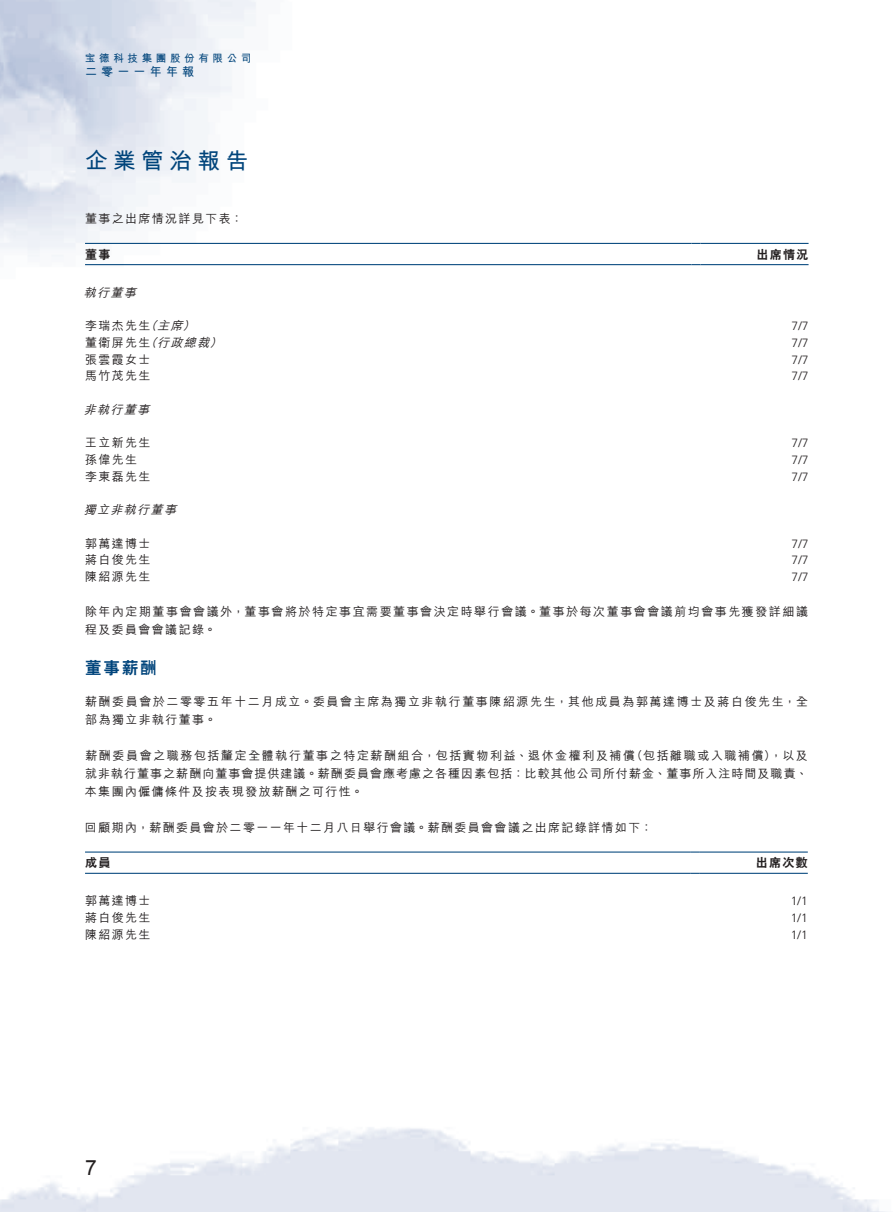
<style>
.page{position:relative;width:893px;height:1212px;background:#fff}
.page>*{position:absolute;margin:0;border:0;box-sizing:border-box;transform-origin:0 0}
.t1{font:700 22.5px "M Hei HK";letter-spacing:.25em;color:#00447b}
.t2{font:21px "Arial";color:#231f20}
.t3{font:800 16.5px "C Hei 2 HK";color:#00447b}
.t4{font:500 12px/18px "M Hei HK";letter-spacing:.115em;color:#231f20}
.t5{font:300 12px "Frutiger LT Std";color:#231f20}
.t6{font:italic 500 12px "M Hei HK";color:#231f20}
.t7{font:800 12px "C Hei 2 HK";letter-spacing:.115em;color:#231f20}
.t8{font:700 12px "M Hei HK";letter-spacing:.35em;color:#00447b}
.t9{font:700 10.5px "M Hei HK";letter-spacing:.35em;color:#00447b}
</style>
<div class="page">
<hr style="left:85px;top:243px;width:606px;height:1px;background:#00447b">
<hr style="left:700px;top:243px;width:108px;height:1px;background:#00447b">
<hr style="left:85px;top:264px;width:606px;height:1px;background:#00447b">
<hr style="left:700px;top:264px;width:108px;height:1px;background:#00447b">
<hr style="left:85px;top:851px;width:606px;height:1px;background:#00447b">
<hr style="left:700px;top:851px;width:108px;height:1px;background:#00447b">
<hr style="left:85px;top:873px;width:606px;height:1px;background:#00447b">
<hr style="left:700px;top:873px;width:108px;height:1px;background:#00447b">
<p class="t9" style="left:85px;top:50px;width:168px">宝德科技集團股份有限公司</p>
<p class="t8" style="left:85px;top:63px;width:111px">二零一一年年報</p>
<h1 class="t1" style="left:85px;top:144px;width:165px">企業管治報告</h1>
<p class="t4" style="left:85px;top:209px;width:159px">董事之出席情況詳見下表：</p>
<p class="t7" style="left:85px;top:246px;width:27px">董事</p>
<p class="t6" style="left:84px;top:283px;width:58px">執行董事</p>
<p class="t7" style="left:756px;top:246px;width:54px">出席情況</p>
<p class="t4" style="left:85px;top:316px;width:67px">李瑞杰先生</p>
<p class="t6" style="left:157px;top:317px;width:31px">主席</p>
<p class="t6" style="left:183px;top:317px;width:18px">(</p>
<p class="t6" style="left:145px;top:317px;width:18px">（</p>
<p class="t5" style="left:791px;top:319px;width:19px">7/7</p>
<p class="t6" style="left:157px;top:334px;width:58px">行政總裁</p>
<p class="t4" style="left:85px;top:332px;width:67px">董衛屏先生</p>
<p class="t6" style="left:209px;top:334px;width:18px">(</p>
<p class="t6" style="left:145px;top:334px;width:18px">（</p>
<p class="t5" style="left:791px;top:336px;width:19px">7/7</p>
<p class="t4" style="left:85px;top:349px;width:67px">張雲霞女士</p>
<p class="t5" style="left:791px;top:353px;width:19px">7/7</p>
<p class="t4" style="left:85px;top:366px;width:67px">馬竹茂先生</p>
<p class="t6" style="left:84px;top:401px;width:71px">非執行董事</p>
<p class="t5" style="left:792px;top:369px;width:19px">7/7</p>
<p class="t4" style="left:85px;top:433px;width:67px">王立新先生</p>
<p class="t5" style="left:791px;top:436px;width:19px">7/7</p>
<p class="t4" style="left:85px;top:450px;width:54px">孫偉先生</p>
<p class="t5" style="left:792px;top:453px;width:19px">7/7</p>
<p class="t4" style="left:85px;top:466px;width:67px">李東磊先生</p>
<p class="t6" style="left:84px;top:501px;width:98px">獨立非執行董事</p>
<p class="t5" style="left:792px;top:470px;width:19px">7/7</p>
<p class="t4" style="left:85px;top:533px;width:67px">郭萬達博士</p>
<p class="t5" style="left:791px;top:537px;width:19px">7/7</p>
<p class="t4" style="left:85px;top:550px;width:67px">蔣白俊先生</p>
<p class="t5" style="left:792px;top:553px;width:19px">7/7</p>
<p class="t4" style="left:85px;top:567px;width:67px">陳紹源先生</p>
<p class="t4" style="left:85px;top:602px;width:724px">除年內定期董事會會議外，董事會將於特定事宜需要董事會決定時舉行會議。董事於每次董事會會議前均會事先獲發詳細議程及委員會會議記錄。</p>
<h3 class="t3" style="left:85px;top:657px;width:73px">董事薪酬</h3>
<p class="t4" style="left:85px;top:692px;width:725px">薪酬委員會於二零零五年十二月成立。委員會主席為獨立非執行董事陳紹源先生，其他成員為郭萬達博士及蔣白俊先生，全部為獨立非執行董事。</p>
<p class="t4" style="left:631px;top:746px;width:179px">（包括離職或入職補償，）以及</p>
<p class="t5" style="left:792px;top:570px;width:19px">7/7</p>
<p class="t4" style="left:85px;top:746px;width:724px">薪酬委員會之職務包括釐定全體執行董事之特定薪酬組合，包括實物利益、退休金權利及補償<br>就非執行董事之薪酬向董事會提供建議。薪酬委員會應考慮之各種因素包括：比較其他公司所付薪金、董事所入注時間及職責、本集團內僱傭條件及按表現發放薪酬之可行性。</p>
<p class="t4" style="left:85px;top:818px;width:569px">回顧期內，薪酬委員會於二零一一年十二月八日舉行會議。薪酬委員會會議之出席記錄詳情如下：</p>
<p class="t7" style="left:756px;top:855px;width:54px">出席次數</p>
<p class="t7" style="left:85px;top:855px;width:27px">成員</p>
<p class="t4" style="left:85px;top:891px;width:67px">郭萬達博士</p>
<p class="t5" style="left:791px;top:894px;width:19px">1/1</p>
<p class="t4" style="left:85px;top:908px;width:67px">蔣白俊先生</p>
<p class="t5" style="left:791px;top:911px;width:19px">1/1</p>
<p class="t4" style="left:85px;top:924px;width:67px">陳紹源先生</p>
<p class="t5" style="left:791px;top:928px;width:19px">1/1</p>
<h2 class="t2" style="left:85px;top:1154px;width:13px">7</h2>
</div>
